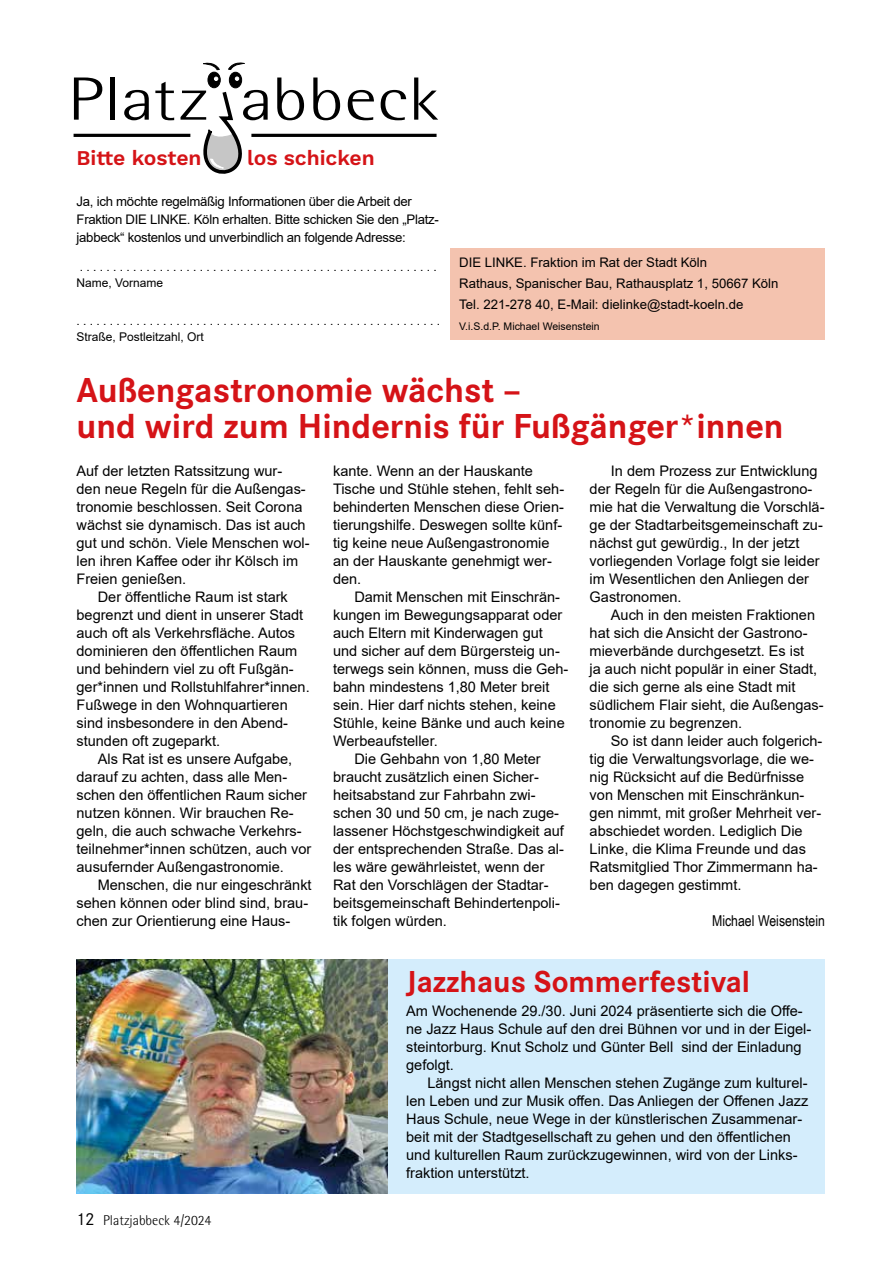
<style>
.page{position:relative;width:893px;height:1263px;background:#fff}
.page>*{position:absolute;margin:0;border:0;box-sizing:border-box;transform-origin:0 0}
.t1{font:700 36px/36px "Corporate S";color:#d51317}
.t2{font:700 31.5px "Corporate S";color:#d51317}
.t3{font:600 21px "Work Sans";letter-spacing:-.005em;color:#d51317}
.t4{font:15px "Arial Narrow";color:#000}
.t5{font:14.55px/18px "Arial";color:#000}
.t6{font:300 14.25px "Rotis Semi Sans Pro";color:#000}
.t7{font:13.2px/18px "Arial";letter-spacing:-.02em;color:#000}
.t8{font:13.2px/21px "Arial";color:#000}
.t9{font:12px/16.5px "Arial";color:#000}
.t10{font:10.5px "Arial";color:#000}
.s1{font-family:"Corporate S Pro";font-weight:400;font-size:18px}
</style>
<div class="page">
<svg style="left:228px;top:62px;width:17px;height:8px"></svg>
<div style="left:208px;top:72px;width:12px;height:16px;background:#000;border-radius:50%"></div>
<div style="left:208px;top:72px;width:13px;height:16px;border:1px solid #000;border-radius:50%"></div>
<div style="left:229px;top:72px;width:13px;height:16px;background:#000;border-radius:50%"></div>
<div style="left:229px;top:72px;width:13px;height:16px;border:1px solid #000;border-radius:50%"></div>
<svg style="left:203px;top:62px;width:16px;height:8px"></svg>
<svg style="left:74px;top:78px;width:28px;height:42px"></svg>
<hr style="left:111px;top:78px;width:4px;height:42px;background:#000">
<svg style="left:124px;top:90px;width:25px;height:30px"></svg>
<svg style="left:155px;top:82px;width:19px;height:38px"></svg>
<svg style="left:181px;top:77px;width:123px;height:97px"></svg>
<svg style="left:313px;top:78px;width:27px;height:42px"></svg>
<svg style="left:348px;top:90px;width:26px;height:30px"></svg>
<svg style="left:381px;top:90px;width:25px;height:30px"></svg>
<svg style="left:414px;top:78px;width:24px;height:42px"></svg>
<hr style="left:74px;top:134px;width:116px;height:3px;background:#000">
<hr style="left:251px;top:134px;width:186px;height:3px;background:#000">
<div style="left:451px;top:249px;width:374px;height:91px;background:#f4c3af"></div>
<img style="left:77px;top:960px;width:311px;height:234px">
<div style="left:388px;top:960px;width:437px;height:234px;background:#d4edfc"></div>
<h3 class="t3" style="left:77px;top:145px;width:127px">Bitte kosten</h3>
<h3 class="t3" style="left:247px;top:145px;width:129px">los schicken</h3>
<p class="t7" style="left:77px;top:192px;width:364px">Ja, ich möchte regelmäßig Informationen über die Arbeit der<br>Fraktion DIE LINKE. Köln erhalten. Bitte schicken Sie den „Platz&shy;jabbeck“ kostenlos und unverbindlich an folgende Adresse:</p>
<p class="t9" style="left:77px;top:258px;width:362px">. . . . . . . . . . . . . . . . . . . . . . . . . . . . . . . . . . . . . . . . . . . . . . . . . . . . . .<br>Name, Vorname</p>
<p class="t9" style="left:77px;top:312px;width:365px">. . . . . . . . . . . . . . . . . . . . . . . . . . . . . . . . . . . . . . . . . . . . . . . . . . . . . . .<br>Straße, Postleitzahl, Ort</p>
<p class="t8" style="left:459px;top:252px;width:321px">DIE LINKE. Fraktion im Rat der Stadt Köln<br>Rathaus, Spanischer Bau, Rathausplatz 1, 50667 Köln<br>Tel. 221-278 40, E-Mail: dielinke@stadt-koeln.de</p>
<p class="t10" style="left:459px;top:319px;width:142px">V.i.S.d.P. Michael Weisenstein</p>
<h1 class="t1" style="left:77px;top:371px;width:709px">Außengastronomie wächst –<br>und wird zum Hindernis für Fußgänger*innen</h1>
<p class="t5" style="left:77px;top:461px;width:235px">Auf der letzten Ratssitzung wur&shy;den neue Regeln für die Außengas&shy;tronomie beschlossen. Seit Corona wächst sie dynamisch. Das ist auch gut und schön. Viele Menschen wol&shy;len ihren Kaffee oder ihr Kölsch im<br>Freien genießen.</p>
<p class="t5" style="left:77px;top:587px;width:235px;text-indent:21px">Der öffentliche Raum ist stark begrenzt und dient in unserer Stadt auch oft als Verkehrsfläche. Autos dominieren den öffentlichen Raum und behindern viel zu oft Fußgän&shy;ger*innen und Rollstuhlfahrer*innen.<br>Fußwege in den Wohnquartieren sind insbesondere in den Abend&shy;stunden oft zugeparkt.</p>
<p class="t5" style="left:77px;top:749px;width:236px;text-indent:21px">Als Rat ist es unsere Aufgabe, darauf zu achten, dass alle Men&shy;schen den öffentlichen Raum sicher nutzen können. Wir brauchen Re&shy;geln, die auch schwache Verkehrs&shy;teilnehmer*innen schützen, auch vor ausufernder Außengastronomie.</p>
<p class="t5" style="left:77px;top:875px;width:237px;text-indent:21px">Menschen, die nur eingeschränkt sehen können oder blind sind, brau&shy;chen zur Orientierung eine Haus-</p>
<p class="t5" style="left:590px;top:461px;width:236px;text-indent:21px">In dem Prozess zur Entwicklung der Regeln für die Außengastrono&shy;mie hat die Verwaltung die Vorschlä&shy;ge der Stadtarbeitsgemeinschaft zu&shy;nächst gut gewürdig., In der jetzt vorliegenden Vorlage folgt sie leider im Wesentlichen den Anliegen der<br>Gastronomen.</p>
<p class="t5" style="left:590px;top:605px;width:236px;text-indent:21px">Auch in den meisten Fraktionen hat sich die Ansicht der Gastrono&shy;mieverbände durchgesetzt. Es ist<br>ja auch nicht populär in einer Stadt, die sich gerne als eine Stadt mit südlichem Flair sieht, die Außengas&shy;tronomie zu begrenzen.</p>
<p class="t5" style="left:590px;top:731px;width:234px;text-indent:21px">So ist dann leider auch folgerich&shy;tig die Verwaltungsvorlage, die we&shy;nig Rücksicht auf die Bedürfnisse von Menschen mit Einschränkun&shy;gen nimmt, mit großer Mehrheit ver&shy;abschiedet worden. Lediglich Die<br>Linke, die Klima Freunde und das<br>Ratsmitglied Thor Zimmermann ha&shy;ben dagegen gestimmt.</p>
<p class="t4" style="left:712px;top:909px;width:114px">Michael Weisenstein</p>
<p class="t5" style="left:333px;top:461px;width:233px">kante. Wenn an der Hauskante<br>Tische und Stühle stehen, fehlt seh&shy;behinderten Menschen diese Orien&shy;tierungshilfe. Deswegen sollte künf&shy;tig keine neue Außengastronomie an der Hauskante genehmigt wer&shy;den.</p>
<p class="t5" style="left:354px;top:587px;width:207px">Damit Menschen mit Einschrän-</p>
<p class="t5" style="left:333px;top:605px;width:231px">kungen im Bewegungsapparat oder</p>
<p class="t5" style="left:333px;top:623px;width:211px">auch Eltern mit Kinderwagen gut</p>
<p class="t5" style="left:333px;top:641px;width:228px">und sicher auf dem Bürgersteig un-</p>
<p class="t5" style="left:333px;top:659px;width:237px">terwegs sein können, muss die Geh-</p>
<p class="t5" style="left:333px;top:677px;width:218px">bahn mindestens 1,80 Meter breit</p>
<p class="t5" style="left:333px;top:695px;width:224px">sein. Hier darf nichts stehen, keine</p>
<p class="t5" style="left:333px;top:713px;width:233px">Stühle, keine Bänke und auch keine</p>
<p class="t5" style="left:333px;top:731px;width:106px">Werbeaufsteller.</p>
<p class="t5" style="left:354px;top:749px;width:188px">Die Gehbahn von 1,80 Meter</p>
<p class="t5" style="left:333px;top:767px;width:207px">braucht zusätzlich einen Sicher-</p>
<p class="t5" style="left:333px;top:785px;width:204px">heitsabstand zur Fahrbahn zwi-</p>
<p class="t5" style="left:333px;top:803px;width:228px">schen 30 und 50 cm, je nach zuge-</p>
<p class="t5" style="left:333px;top:821px;width:232px">lassener Höchstgeschwindigkeit auf</p>
<p class="t5" style="left:333px;top:839px;width:232px">der entsprechenden Straße. Das al-</p>
<p class="t5" style="left:333px;top:857px;width:213px">les wäre gewährleistet, wenn der</p>
<p class="t5" style="left:333px;top:875px;width:217px">Rat den Vorschlägen der Stadtar-</p>
<p class="t5" style="left:333px;top:893px;width:228px">beitsgemeinschaft Behindertenpoli-</p>
<p class="t5" style="left:333px;top:911px;width:115px">tik folgen würden.</p>
<p class="t6" style="left:76px;top:1212px;width:137px"><span class="s1">12</span> Platzjabbeck 4/2024</p>
<h2 class="t2" style="left:406px;top:960px;width:345px">Jazzhaus Sommerfestival</h2>
<p class="t5" style="left:406px;top:1001px;width:407px">Am Wochenende 29./30. Juni 2024 präsentierte sich die Offe&shy;ne Jazz Haus Schule auf den drei Bühnen vor und in der Eigel&shy;steintorburg. Knut Scholz und Günter Bell sind der Einladung gefolgt.</p>
<p class="t5" style="left:406px;top:1073px;width:404px;text-indent:21px">Längst nicht allen Menschen stehen Zugänge zum kulturel&shy;len Leben und zur Musik offen. Das Anliegen der Offenen Jazz Haus Schule, neue Wege in der künstlerischen Zusammenar&shy;beit mit der Stadtgesellschaft zu gehen und den öffentlichen und kulturellen Raum zurückzugewinnen, wird von der Links&shy;fraktion unterstützt.</p>
</div>
